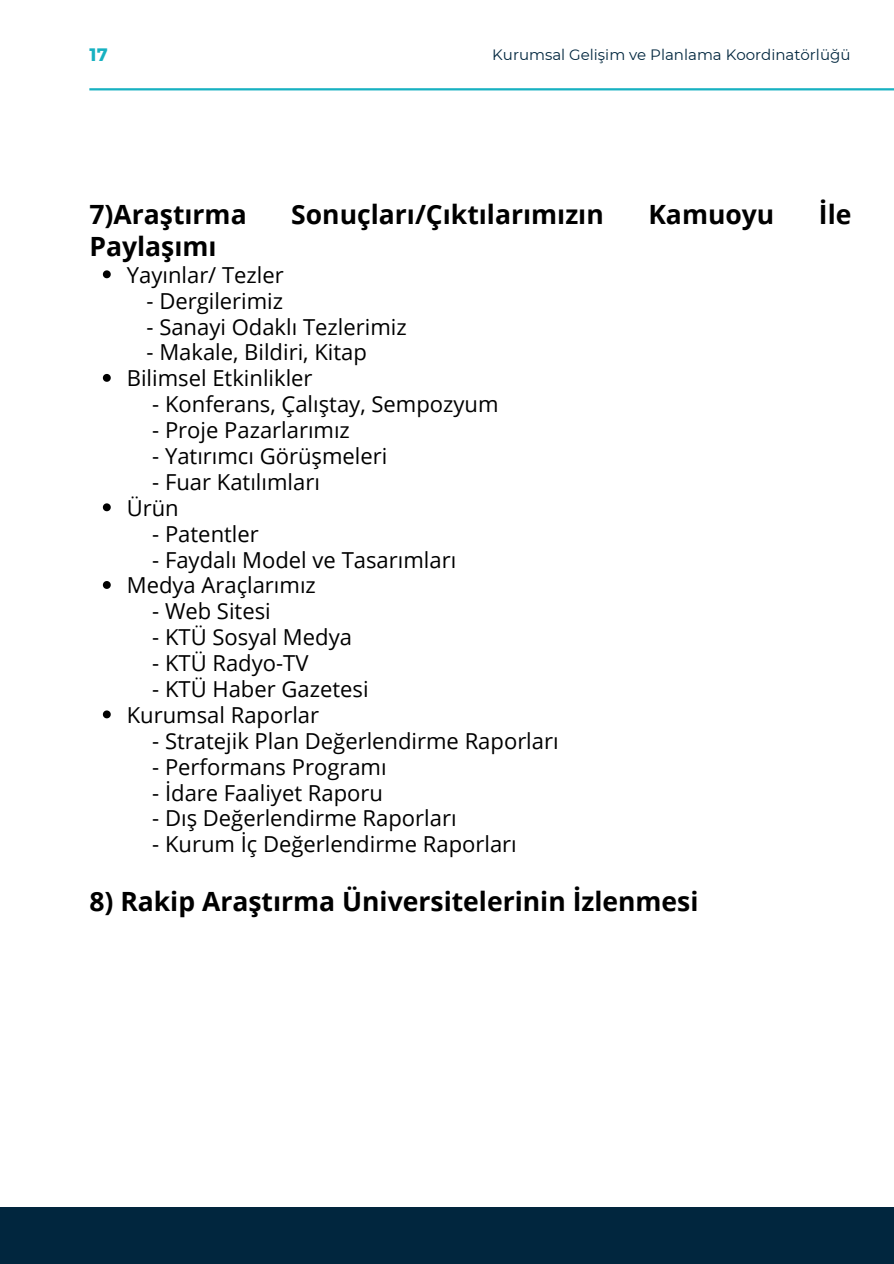
<style>
.page{position:relative;width:894px;height:1264px;background:#fff}
.page>*{position:absolute;margin:0;border:0;box-sizing:border-box;transform-origin:0 0}
.t1{font:700 26.55px "Open Sans";color:#000}
.t2{font:22.05px "Open Sans";color:#000}
.t3{font:700 18px "Montserrat";color:#17b1c1}
.t4{font:15px "Montserrat";color:#01263e}
</style>
<div class="page">
<hr style="left:89px;top:88px;width:804px;height:2px;background:#17b1c1">
<div style="left:0;top:1207px;width:893px;height:56px;background:#01263e"></div>
<svg style="left:103px;top:270px;width:8px;height:8px"></svg>
<svg style="left:103px;top:374px;width:8px;height:8px"></svg>
<svg style="left:103px;top:503px;width:8px;height:8px"></svg>
<svg style="left:103px;top:581px;width:8px;height:8px"></svg>
<svg style="left:103px;top:710px;width:8px;height:8px"></svg>
<h2 class="t3" style="left:89px;top:43px;width:20px">17</h2>
<h1 class="t4" style="left:492px;top:46px;width:359px">Kurumsal Gelişi m ve Planlama Koordi natörlüğü</h1>
<p class="t1" style="left:89px;top:196px;width:159px">7)Araştırma</p>
<p class="t1" style="left:291px;top:196px;width:314px">Sonuçları/Çıktılarımızın</p>
<p class="t1" style="left:648px;top:196px;width:127px">Kamuoyu</p>
<p class="t1" style="left:818px;top:196px;width:34px">İle</p>
<p class="t1" style="left:89px;top:227px;width:129px">Paylaşımı</p>
<p class="t2" style="left:127px;top:259px;width:158px">Yayınlar/ Tezler</p>
<h1 class="t2" style="left:146px;top:285px;width:138px">- Dergilerimiz</h1>
<h1 class="t2" style="left:146px;top:311px;width:261px">- Sanayi Odaklı Tezlerimiz</h1>
<h1 class="t2" style="left:146px;top:337px;width:222px">- Makale, Bildiri, Kitap</h1>
<p class="t2" style="left:127px;top:363px;width:187px">Bilimsel Etkinlikler</p>
<h2 class="t2" style="left:152px;top:388px;width:347px">- Konferans, Çalıştay, Sempozyum</h2>
<h2 class="t2" style="left:152px;top:414px;width:199px">- Proje Pazarlarımız</h2>
<h2 class="t2" style="left:152px;top:440px;width:236px">- Yatırımcı Görüşmeleri</h2>
<h2 class="t2" style="left:152px;top:466px;width:169px">- Fuar Katılımları</h2>
<p class="t2" style="left:127px;top:492px;width:53px">Ürün</p>
<h2 class="t2" style="left:152px;top:518px;width:108px">- Patentler</h2>
<h2 class="t2" style="left:152px;top:544px;width:305px">- Faydalı Model ve Tasarımları</h2>
<p class="t2" style="left:127px;top:570px;width:190px">Medya Araçlarımız</p>
<h2 class="t2" style="left:152px;top:595px;width:120px">- Web Sitesi</h2>
<h2 class="t2" style="left:152px;top:621px;width:201px">- KTÜ Sosyal Medya</h2>
<h2 class="t2" style="left:152px;top:647px;width:158px">- KTÜ Radyo-TV</h2>
<h2 class="t2" style="left:152px;top:673px;width:218px">- KTÜ Haber Gazetesi</h2>
<p class="t2" style="left:127px;top:699px;width:194px">Kurumsal Raporlar</p>
<h2 class="t2" style="left:152px;top:725px;width:408px">- Stratejik Plan Değerlendirme Raporları</h2>
<h2 class="t2" style="left:152px;top:751px;width:236px">- Performans Programı</h2>
<h2 class="t2" style="left:152px;top:777px;width:232px">- İdare Faaliyet Raporu</h2>
<h2 class="t2" style="left:152px;top:802px;width:306px">- Dış Değerlendirme Raporları</h2>
<h2 class="t2" style="left:152px;top:828px;width:366px">- Kurum İç Değerlendirme Raporları</h2>
<p class="t1" style="left:89px;top:882px;width:610px">8) Rakip Araştırma Üniversitelerinin İzlenmesi</p>
</div>
